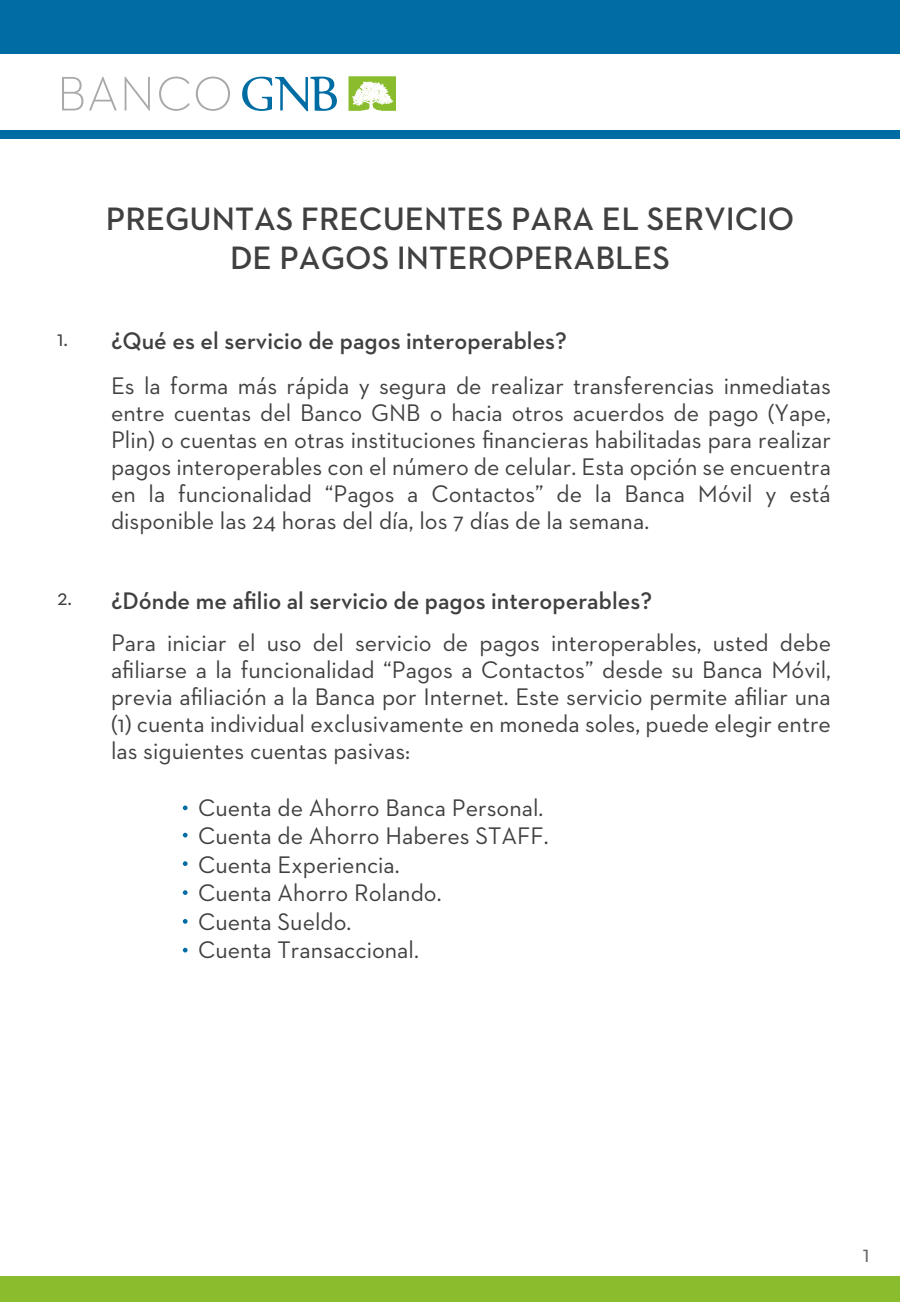
<style>
.page{position:relative;width:900px;height:1302px;background:#fff}
.page>*{position:absolute;margin:0;border:0;box-sizing:border-box;transform-origin:0 0}
.t1{font:600 33px/39.6px "Neutraface 2 Text";color:#404040;text-align:center}
.t2{font:24.45px/27px "Neutraface 2 Text";color:#404040;text-align:justify}
.t3{font:600 24.45px "Neutraface 2 Text";color:#404040}
.t4{font:24.45px "Neutraface 2 Text";color:#686868}
.t5{font:22.95px "Neutraface 2 Text";color:#404040}
</style>
<div class="page">
<svg style="left:62px;top:77px;width:21px;height:33px"></svg>
<svg style="left:89px;top:77px;width:28px;height:33px"></svg>
<svg style="left:125px;top:77px;width:25px;height:34px"></svg>
<svg style="left:159px;top:77px;width:31px;height:34px"></svg>
<svg style="left:196px;top:77px;width:34px;height:34px"></svg>
<svg style="left:242px;top:77px;width:95px;height:34px"></svg>
<svg style="left:349px;top:76px;width:47px;height:35px"></svg>
<div style="left:0;top:1276px;width:900px;height:26px;background:#89bd2d"></div>
<div style="left:0;top:0;width:900px;height:53px;background:#006ca4"></div>
<div style="left:0;top:131px;width:900px;height:8px;background:#006ca4"></div>
<svg style="left:183px;top:806px;width:5px;height:4px"></svg>
<svg style="left:183px;top:833px;width:5px;height:4px"></svg>
<svg style="left:183px;top:861px;width:5px;height:5px"></svg>
<svg style="left:183px;top:890px;width:5px;height:5px"></svg>
<svg style="left:183px;top:919px;width:5px;height:5px"></svg>
<svg style="left:183px;top:948px;width:5px;height:4px"></svg>
<p class="t5" style="left:57px;top:324px;width:12px">1.</p>
<p class="t5" style="left:57px;top:583px;width:17px">2.</p>
<h1 class="t1" style="left:106px;top:198px;width:690px">PREGUNTAS FRECUENTES PARA EL SERVICIO<br>DE PAGOS INTEROPERABLES</h1>
<p class="t3" style="left:111px;top:325px;width:458px">¿Qué es el servicio de pagos interoperables?</p>
<p class="t2" style="left:111px;top:372px;width:722px">Es la forma más rápida y segura de realizar transferencias inmediatas entre cuentas del Banco GNB o hacia otros acuerdos de pago (Yape, Plin) o cuentas en otras instituciones financieras habilitadas para realizar pagos interoperables con el número de celular. Esta opción se encuentra en la funcionalidad “Pagos a Contactos” de la Banca Móvil y está disponible las 24 horas del día, los 7 días de la semana.</p>
<p class="t3" style="left:111px;top:585px;width:543px">¿Dónde me afilio al servicio de pagos interoperables?</p>
<p class="t2" style="left:111px;top:628px;width:722px">Para iniciar el uso del servicio de pagos interoperables, usted debe afiliarse a la funcionalidad “Pagos a Contactos” desde su Banca Móvil, previa afiliación a la Banca por Internet. Este servicio permite afiliar una (1) cuenta individual exclusivamente en moneda soles, puede elegir entre las siguientes cuentas pasivas:</p>
<p class="t2" style="left:198px;top:793px;width:352px;line-height:28.5px;text-align:left">Cuenta de Ahorro Banca Personal.<br>Cuenta de Ahorro Haberes STAFF.<br>Cuenta Experiencia.<br>Cuenta Ahorro Rolando.<br>Cuenta Sueldo.<br>Cuenta Transaccional.</p>
<p class="t4" style="left:863px;top:1238px;width:8px">1</p>
</div>
